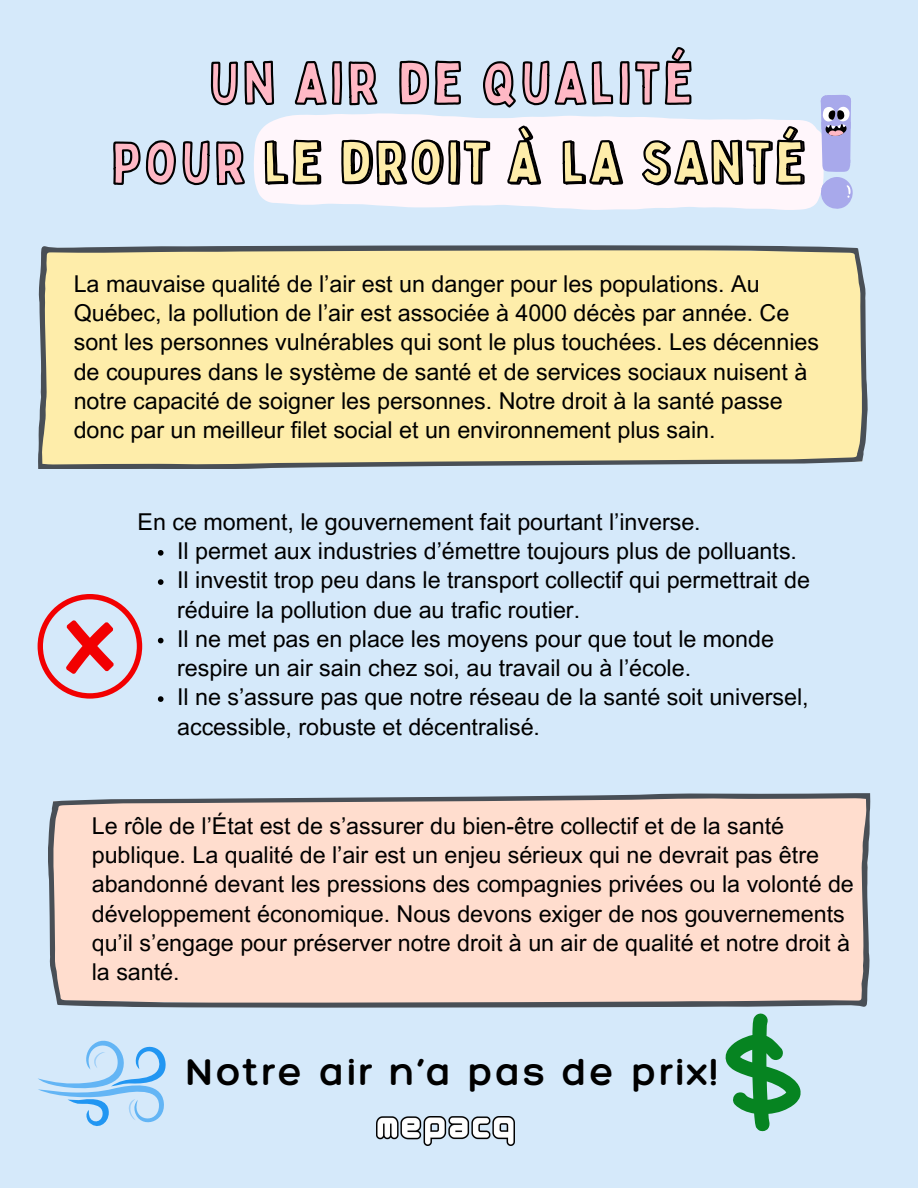
<style>
.page{position:relative;width:918px;height:1188px;background:#d5e9fa}
.page>*{position:absolute;margin:0;border:0;box-sizing:border-box;transform-origin:0 0}
.t1{font:57.45px/79.1px "Bobby Jones";letter-spacing:.07em;color:#ffb8c5;text-align:center}
.t2{font:300 40.5px "Hero";letter-spacing:.07em;color:#000}
.t3{font:23.25px/29.2px "Arial MT Pro";color:#000}
.s1{color:#feedaa}
</style>
<div class="page">
<svg style="left:806px;top:121px;width:14px;height:88px"></svg>
<svg style="left:820px;top:95px;width:33px;height:114px"></svg>
<svg style="left:38px;top:246px;width:830px;height:223px;background:#f4e6a9"></svg>
<svg style="left:38px;top:594px;width:104px;height:105px"></svg>
<svg style="left:158px;top:550px;width:6px;height:6px"></svg>
<svg style="left:158px;top:579px;width:6px;height:6px"></svg>
<svg style="left:158px;top:638px;width:6px;height:5px"></svg>
<svg style="left:158px;top:696px;width:6px;height:6px"></svg>
<svg style="left:48px;top:793px;width:822px;height:215px;background:#f3d5c8"></svg>
<svg style="left:725px;top:1013px;width:76px;height:118px"></svg>
<svg style="left:38px;top:1040px;width:128px;height:86px"></svg>
<img style="left:377px;top:1117px;width:138px;height:29px">
<svg style="left:112px;top:60px;width:694px;height:251px"></svg>
<svg style="left:264px;top:59px;width:540px;height:251px"></svg>
<h1 class="t1" style="left:112px;top:42px;width:694px">UN AIR DE QUALITÉ<br>POUR <span class="s1">LE DROIT À LA SANTÉ</span></h1>
<p class="t3" style="left:74px;top:272px;width:747px">La mauvaise qualité de l’air est un danger pour les populations. Au Québec, la pollution de l’air est associée à 4000 décès par année. Ce sont les personnes vulnérables qui sont le plus touchées. Les décennies de coupures dans le système de santé et de services sociaux nuisent à notre capacité de soigner les personnes. Notre droit à la santé passe donc par un meilleur filet social et un environnement plus sain.</p>
<p class="t3" style="left:138px;top:510px;width:565px">En ce moment, le gouvernement fait pourtant l’inverse.</p>
<p class="t3" style="left:177px;top:539px;width:621px">Il permet aux industries d’émettre toujours plus de polluants.</p>
<p class="t3" style="left:177px;top:568px;width:634px">Il investit trop peu dans le transport collectif qui permettrait de réduire la pollution due au trafic routier.</p>
<p class="t3" style="left:177px;top:627px;width:598px">Il ne met pas en place les moyens pour que tout le monde respire un air sain chez soi, au travail ou à l’école.</p>
<p class="t3" style="left:177px;top:685px;width:633px">Il ne s’assure pas que notre réseau de la santé soit universel, accessible, robuste et décentralisé.</p>
<p class="t3" style="left:92px;top:814px;width:764px">Le rôle de l’État est de s’assurer du bien-être collectif et de la santé publique. La qualité de l’air est un enjeu sérieux qui ne devrait pas être abandonné devant les pressions des compagnies privées ou la volonté de développement économique. Nous devons exiger de nos gouvernements qu’il s’engage pour préserver notre droit à un air de qualité et notre droit à la santé.</p>
<p class="t2" style="left:186px;top:1046px;width:534px">Notre air n’a pas de prix!</p>
</div>
